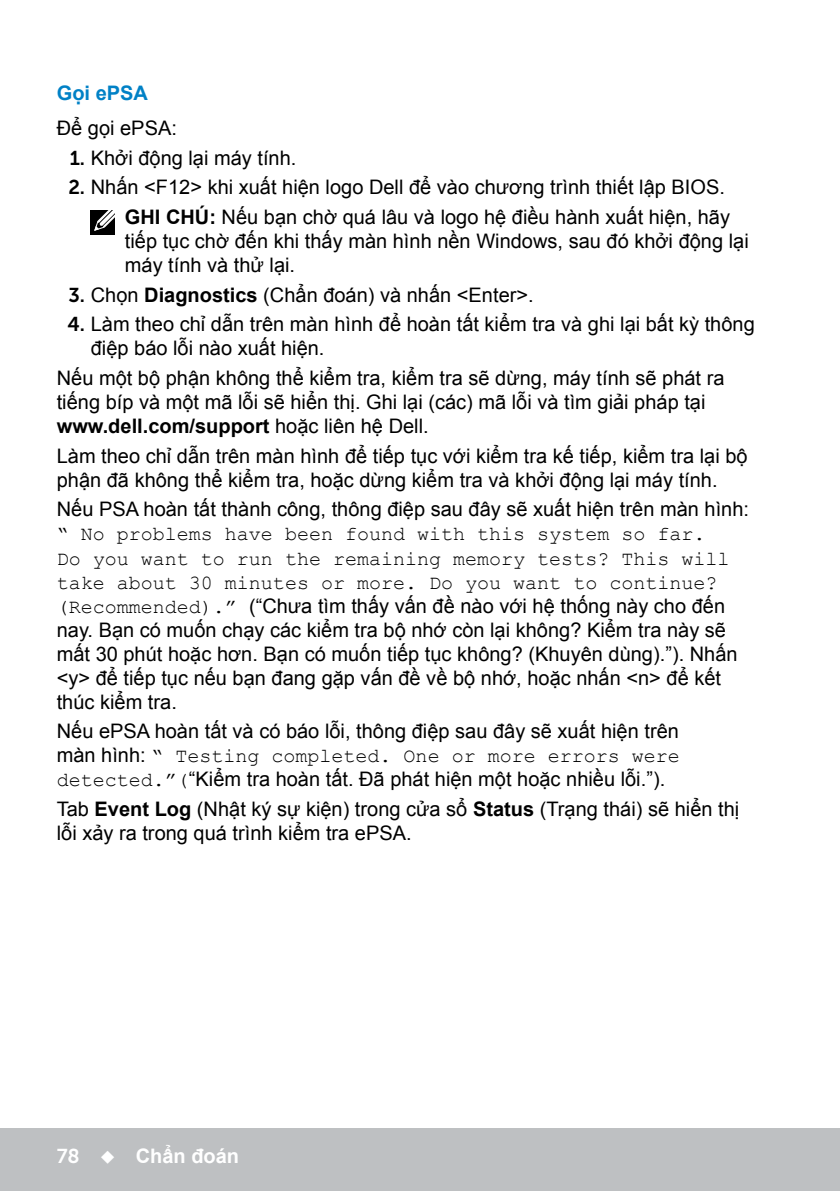
<style>
.page{position:relative;width:840px;height:1191px;background:#fff}
.page>*{position:absolute;margin:0;border:0;box-sizing:border-box;transform-origin:0 0}
.Paragraph{font:20px/24px "Arial";color:#000}
.Note_indent{font:20px/24px "Arial";color:#000}
.t1{font:700 20px "Arial";color:#fff}
.Head3{font:700 20px "Arial";color:#0081c6}
.s1{font-family:"Museo Sans For Dell 700"}
.s2{font-weight:700}
.s3{font-family:"Courier New"}
.s4{font-family:"Museo Sans For Dell 700";font-weight:400}
</style>
<div class="page">
<div style="left:0;top:1128px;width:839px;height:63px;background:#bec0c2"></div>
<div style="left:91px;top:210px;width:24px;height:24px;background:#000"></div>
<svg style="left:94px;top:210px;width:21px;height:21px"></svg>
<p class="Head3" style="left:57px;top:79px;width:93px">Gọi ePSA</p>
<p class="Paragraph" style="left:57px;top:116px;width:122px">Để gọi ePSA:</p>
<p class="Paragraph" style="left:70px;top:146px;width:228px"><span class="s1">1.</span> Khởi động lại máy tính.</p>
<p class="Paragraph" style="left:68px;top:175px;width:657px"><span class="s1">2.</span> Nhấn &lt;F12&gt; khi xuất hiện logo Dell để vào chương trình thiết lập BIOS.</p>
<p class="Note_indent" style="left:125px;top:205px;width:625px"><span class="s2">GHI CHÚ:</span> Nếu bạn chờ quá lâu và logo hệ điều hành xuất hiện, hãy tiếp tục chờ đến khi thấy màn hình nền Windows, sau đó khởi động lại máy tính và thử lại.</p>
<p class="Paragraph" style="left:68px;top:283px;width:466px"><span class="s1">3.</span> Chọn <span class="s2">Diagnostics</span> (Chẩn đoán) và nhấn &lt;Enter&gt;.</p>
<p class="Paragraph" style="left:91px;top:312px;width:665px;text-indent:-23px"><span class="s1">4.</span> Làm theo chỉ dẫn trên màn hình để hoàn tất kiểm tra và ghi lại bất kỳ thông điệp báo lỗi nào xuất hiện.</p>
<p class="Paragraph" style="left:57px;top:366px;width:669px">Nếu một bộ phận không thể kiểm tra, kiểm tra sẽ dừng, máy tính sẽ phát ra tiếng bíp và một mã lỗi sẽ hiển thị. Ghi lại (các) mã lỗi và tìm giải pháp tại <span class="s2">www.dell.com/support</span> hoặc liên hệ Dell.</p>
<p class="Paragraph" style="left:57px;top:444px;width:692px">Làm theo chỉ dẫn trên màn hình để tiếp tục với kiểm tra kế tiếp, kiểm tra lại bộ phận đã không thể kiểm tra, hoặc dừng kiểm tra và khởi động lại máy tính.</p>
<p class="Paragraph" style="left:57px;top:497px;width:693px">Nếu PSA hoàn tất thành công, thông điệp sau đây sẽ xuất hiện trên màn hình: <span class="s3">“ No problems have been found with this system so far.<br>Do you want to run the remaining memory tests? This will take about 30 minutes or more. Do you want to continue? (Recommended).”</span> (“Chưa tìm thấy vấn đề nào với hệ thống này cho đến nay. Bạn có muốn chạy các kiểm tra bộ nhớ còn lại không? Kiểm tra này sẽ mất 30 phút hoặc hơn. Bạn có muốn tiếp tục không? (Khuyên dùng).”). Nhấn &lt;y&gt; để tiếp tục nếu bạn đang gặp vấn đề về bộ nhớ, hoặc nhấn &lt;n&gt; để kết thúc kiểm tra.</p>
<p class="Paragraph" style="left:57px;top:719px;width:624px;text-align:justify">Nếu ePSA hoàn tất và có báo lỗi, thông điệp sau đây sẽ xuất hiện trên màn hình: <span class="s3">“ Testing completed. One or more errors were detected.”(</span>“Kiểm tra hoàn tất. Đã phát hiện một hoặc nhiều lỗi.”).</p>
<p class="Paragraph" style="left:57px;top:797px;width:683px">Tab <span class="s2">Event Log</span> (Nhật ký sự kiện) trong cửa sổ <span class="s2">Status</span> (Trạng thái) sẽ hiển thị lỗi xảy ra trong quá trình kiểm tra ePSA.</p>
<p class="t1" style="left:57px;top:1142px;width:184px"><span class="s4">78</span> ◆ Chẩn đoán</p>
</div>
